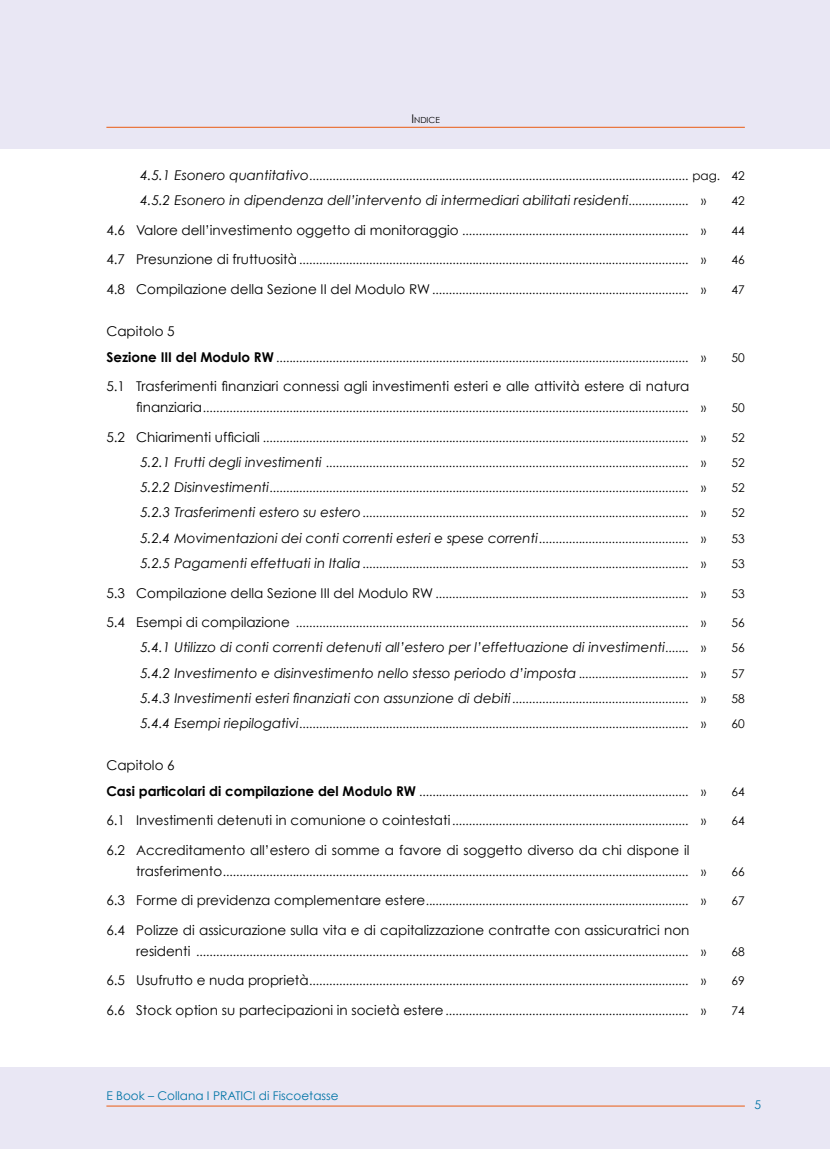
<style>
.page{position:relative;width:830px;height:1149px;background:#fff}
.page>*{position:absolute;margin:0;border:0;box-sizing:border-box;transform-origin:0 0}
.t1{font:italic 13.5px "Century Gothic";color:#000}
.t2{font:13.5px "Century Gothic";color:#000}
.t3{font:12px "Century Gothic";color:#000}
.t4{font:12px "Century Gothic";color:#0074a6}
.t5{font:8.4px "Century Gothic";color:#000}
.s1{font-size:12px}
.s2{font-style:italic;font-size:13.5px}
.s3{font-style:normal;font-size:12px}
.s4{font-size:13.5px}
.s5{font-weight:700;font-size:13.5px}
</style>
<div class="page">
<div style="left:0;top:0;width:829px;height:149px;background:#e9e7f4"></div>
<div style="left:0;top:1067px;width:829px;height:81px;background:#e9e7f4"></div>
<hr style="left:106px;top:1105px;width:638px;height:1px;background:#ea5b12">
<hr style="left:106px;top:127px;width:638px;height:1px;background:#ea5b12">
<p class="t5" style="left:411px;top:115px;width:30px"><span class="s1">I</span> NDICE</p>
<p class="t3" style="left:140px;top:168px;width:605px"><span class="s2">4.5.1 Esonero quantitativo</span>.................................................................................................................. pag. 42</p>
<p class="t1" style="left:140px;top:192px;width:567px">4.5.2 Esonero in dipendenza dell’intervento di intermediari abilitati residenti<span class="s3">.................. »</span></p>
<p class="t3" style="left:731px;top:194px;width:15px">42</p>
<p class="t3" style="left:106px;top:223px;width:601px"><span class="s4">4.6 Valore dell’investimento oggetto di monitoraggio</span> .................................................................... »</p>
<p class="t3" style="left:731px;top:223px;width:15px">44</p>
<p class="t3" style="left:106px;top:253px;width:601px"><span class="s4">4.7 Presunzione di fruttuosità</span> ..................................................................................................................... »</p>
<p class="t3" style="left:731px;top:253px;width:15px">46</p>
<p class="t3" style="left:106px;top:282px;width:601px"><span class="s4">4.8 Compilazione della Sezione II del Modulo RW</span> ............................................................................. »</p>
<p class="t3" style="left:731px;top:282px;width:15px">47</p>
<p class="t2" style="left:106px;top:323px;width:70px">Capitolo 5</p>
<p class="t3" style="left:106px;top:350px;width:601px"><span class="s5">Sezione III del Modulo RW</span> ............................................................................................................................ »</p>
<p class="t3" style="left:731px;top:350px;width:15px">50</p>
<p class="t2" style="left:106px;top:378px;width:584px">5.1 Trasferimenti finanziari connessi agli investimenti esteri e alle attività estere di natura</p>
<p class="t3" style="left:136px;top:400px;width:571px"><span class="s4">finanziaria</span>.................................................................................................................................................. »</p>
<p class="t3" style="left:731px;top:400px;width:15px">50</p>
<p class="t3" style="left:106px;top:430px;width:601px"><span class="s4">5.2 Chiarimenti ufficiali</span> ................................................................................................................................ »</p>
<p class="t3" style="left:731px;top:430px;width:15px">52</p>
<p class="t3" style="left:140px;top:455px;width:567px"><span class="s2">5.2.1 Frutti degli investimenti</span> ............................................................................................................. »</p>
<p class="t3" style="left:731px;top:455px;width:15px">52</p>
<p class="t3" style="left:140px;top:480px;width:567px"><span class="s2">5.2.2 Disinvestimenti</span>.............................................................................................................................. »</p>
<p class="t3" style="left:731px;top:480px;width:15px">52</p>
<p class="t3" style="left:140px;top:505px;width:567px"><span class="s2">5.2.3 Trasferimenti estero su estero</span>.................................................................................................. »</p>
<p class="t3" style="left:731px;top:505px;width:15px">52</p>
<p class="t1" style="left:140px;top:529px;width:567px">5.2.4 Movimentazioni dei conti correnti esteri e spese correnti<span class="s3">............................................. »</span></p>
<p class="t3" style="left:731px;top:531px;width:15px">53</p>
<p class="t3" style="left:140px;top:556px;width:567px"><span class="s2">5.2.5 Pagamenti effettuati in Italia</span>.................................................................................................. »</p>
<p class="t3" style="left:731px;top:556px;width:15px">53</p>
<p class="t3" style="left:106px;top:585px;width:601px"><span class="s4">5.3 Compilazione della Sezione III del Modulo rw</span> ............................................................................ »</p>
<p class="t3" style="left:731px;top:585px;width:15px">53</p>
<p class="t3" style="left:106px;top:615px;width:601px"><span class="s4">5.4 Esempi di compilazione</span> ...................................................................................................................... »</p>
<p class="t3" style="left:731px;top:615px;width:15px">56</p>
<p class="t1" style="left:140px;top:639px;width:567px">5.4.1 Utilizzo di conti correnti detenuti all’estero per l’effettuazione di investimenti<span class="s3">....... »</span></p>
<p class="t3" style="left:731px;top:640px;width:15px">56</p>
<p class="t1" style="left:140px;top:664px;width:567px">5.4.2 Investimento e disinvestimento nello stesso periodo d’imposta <span class="s3">................................. »</span></p>
<p class="t3" style="left:731px;top:665px;width:15px">57</p>
<p class="t1" style="left:140px;top:689px;width:567px">5.4.3 Investimenti esteri finanziati con assunzione di debiti<span class="s3">..................................................... »</span></p>
<p class="t3" style="left:731px;top:691px;width:15px">58</p>
<p class="t3" style="left:140px;top:716px;width:567px"><span class="s2">5.4.4 Esempi riepilogativi</span>..................................................................................................................... »</p>
<p class="t3" style="left:731px;top:716px;width:15px">60</p>
<p class="t2" style="left:106px;top:757px;width:70px">Capitolo 6</p>
<p class="t3" style="left:106px;top:783px;width:601px"><span class="s5">Casi particolari di compilazione del Modulo RW</span> ................................................................................. »</p>
<p class="t3" style="left:731px;top:783px;width:15px">64</p>
<p class="t3" style="left:106px;top:813px;width:601px"><span class="s4">6.1 Investimenti detenuti in comunione o cointestati</span> ....................................................................... »</p>
<p class="t3" style="left:731px;top:813px;width:15px">64</p>
<p class="t2" style="left:106px;top:841px;width:584px">6.2 Accreditamento all’estero di somme a favore di soggetto diverso da chi dispone il</p>
<p class="t3" style="left:136px;top:863px;width:571px"><span class="s4">trasferimento</span>............................................................................................................................................ »</p>
<p class="t3" style="left:731px;top:863px;width:15px">66</p>
<p class="t3" style="left:106px;top:893px;width:601px"><span class="s4">6.3 Forme di previdenza complementare estere</span>............................................................................... »</p>
<p class="t3" style="left:731px;top:893px;width:15px">67</p>
<p class="t2" style="left:106px;top:921px;width:584px">6.4 Polizze di assicurazione sulla vita e di capitalizzazione contratte con assicuratrici non</p>
<p class="t3" style="left:136px;top:943px;width:571px"><span class="s4">residenti</span> .................................................................................................................................................... »</p>
<p class="t3" style="left:731px;top:943px;width:15px">68</p>
<p class="t3" style="left:106px;top:973px;width:601px"><span class="s4">6.5 Usufrutto e nuda proprietà</span>.................................................................................................................. »</p>
<p class="t3" style="left:731px;top:973px;width:15px">69</p>
<p class="t3" style="left:106px;top:1002px;width:601px"><span class="s4">6.6 Stock option su partecipazioni in società estere</span> ......................................................................... »</p>
<p class="t3" style="left:731px;top:1002px;width:15px">74</p>
<p class="t4" style="left:106px;top:1088px;width:234px">E Book – Collana I PRATICI di Fiscoetasse</p>
<p class="t4" style="left:754px;top:1097px;width:8px">5</p>
</div>
